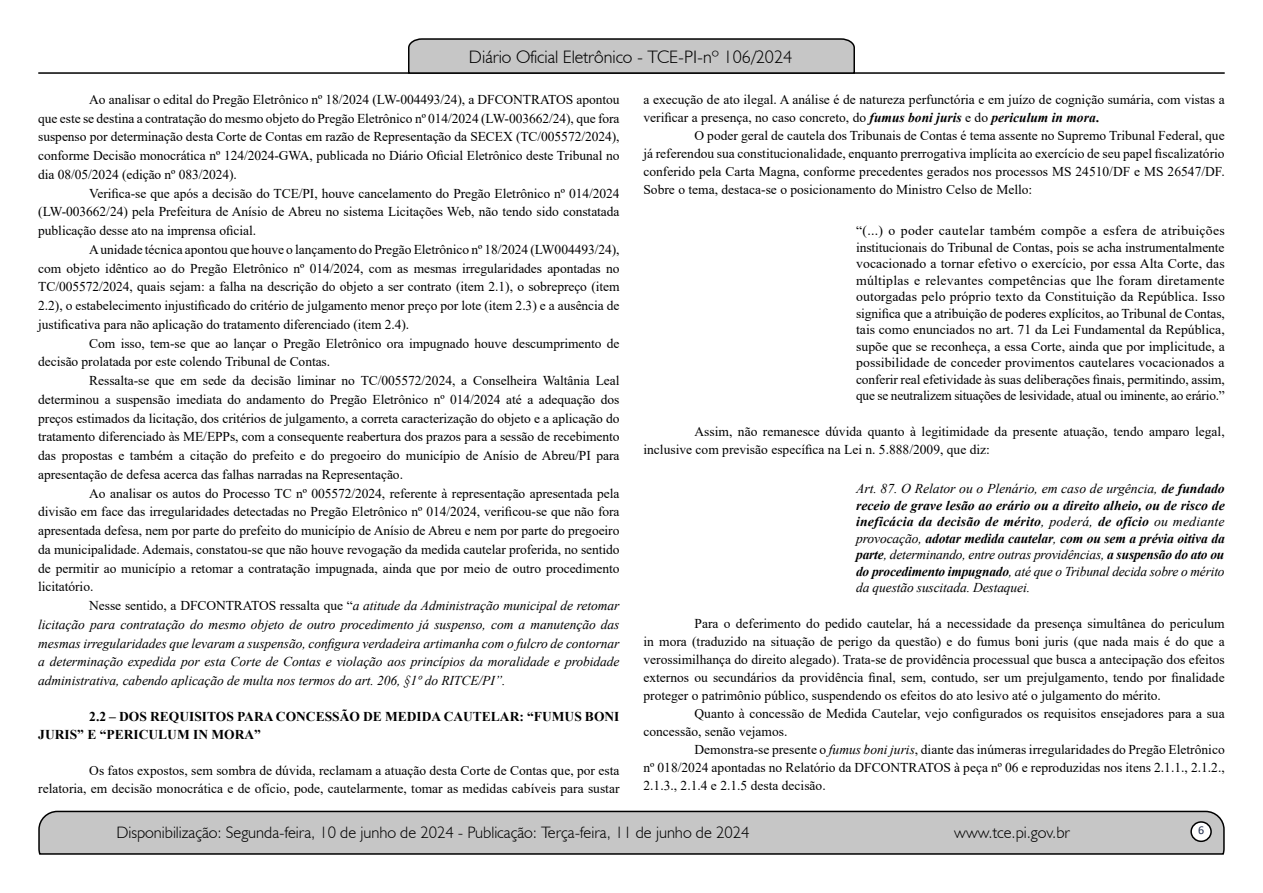
<style>
.page{position:relative;width:1263px;height:893px;background:#fff}
.page>*{position:absolute;margin:0;border:0;box-sizing:border-box;transform-origin:0 0}
.t1{font:300 18px "Humanist 521 BT";color:#000}
.t2{font:300 16.5px "Humanist 521 BT";color:#000}
.t3{font:13.5px/18.8px "Times New Roman";color:#000;text-align:justify}
.t4{font:italic 13.5px/18.8px "Times New Roman";letter-spacing:-.005em;color:#000;text-align:justify}
.t5{font:italic 700 13.5px/16.5px "Times New Roman";letter-spacing:-.01em;color:#000;text-align:justify}
.t6{font:700 13.5px/18px "Times New Roman";color:#000}
.t7{font:12px "Calibri";color:#212d4c}
.s1{font-style:normal}
.s2{font-weight:700;font-style:italic}
.s3{font-weight:700}
.s4{font-weight:400}
.s5{font-style:italic}
</style>
<div class="page">
<svg style="left:38px;top:810px;width:1187px;height:45px;background:#b9b9b9"></svg>
<div style="left:1191px;top:822px;width:20px;height:19px;background:#fff;border-radius:50%"></div>
<div style="left:1190px;top:821px;width:22px;height:21px;border:2px solid #000;border-radius:50%"></div>
<hr style="left:38px;top:72px;width:1187px;height:2px;background:#000">
<svg style="left:407px;top:38px;width:449px;height:36px;background:#b4b4b4"></svg>
<h1 class="t1" style="left:469px;top:46px;width:325px">Diário Oficial Eletrônico - TCE-PI-nº 106/2024</h1>
<p class="t3" style="left:38px;top:90px;width:583px;text-indent:51px">Ao analisar o edital do Pregão Eletrônico nº 18/2024 (LW-004493/24), a DFCONTRATOS apontou que este se destina a contratação do mesmo objeto do Pregão Eletrônico nº 014/2024 (LW-003662/24), que fora suspenso por determinação desta Corte de Contas em razão de Representação da SECEX (TC/005572/2024), conforme Decisão monocrática nº 124/2024-GWA, publicada no Diário Oficial Eletrônico deste Tribunal no dia 08/05/2024 (edição nº 083/2024).</p>
<p class="t3" style="left:38px;top:183px;width:583px;text-indent:51px">Verifica-se que após a decisão do TCE/PI, houve cancelamento do Pregão Eletrônico nº 014/2024 (LW-003662/24) pela Prefeitura de Anísio de Abreu no sistema Licitações Web, não tendo sido constatada publicação desse ato na imprensa oficial.</p>
<p class="t3" style="left:38px;top:240px;width:583px;text-indent:51px">A unidade técnica apontou que houve o lançamento do Pregão Eletrônico nº 18/2024 (LW004493/24), com objeto idêntico ao do Pregão Eletrônico nº 014/2024, com as mesmas irregularidades apontadas no TC/005572/2024, quais sejam: a falha na descrição do objeto a ser contrato (item 2.1), o sobrepreço (item 2.2), o estabelecimento injustificado do critério de julgamento menor preço por lote (item 2.3) e a ausência de justificativa para não aplicação do tratamento diferenciado (item 2.4).</p>
<p class="t3" style="left:38px;top:333px;width:583px;text-indent:51px">Com isso, tem-se que ao lançar o Pregão Eletrônico ora impugnado houve descumprimento de decisão prolatada por este colendo Tribunal de Contas.</p>
<p class="t3" style="left:38px;top:371px;width:583px;text-indent:51px">Ressalta-se que em sede da decisão liminar no TC/005572/2024, a Conselheira Waltânia Leal determinou a suspensão imediata do andamento do Pregão Eletrônico nº 014/2024 até a adequação dos preços estimados da licitação, dos critérios de julgamento, a correta caracterização do objeto e a aplicação do tratamento diferenciado às ME/EPPs, com a consequente reabertura dos prazos para a sessão de recebimento das propostas e também a citação do prefeito e do pregoeiro do município de Anísio de Abreu/PI para apresentação de defesa acerca das falhas narradas na Representação.</p>
<p class="t3" style="left:38px;top:483px;width:583px;text-indent:51px">Ao analisar os autos do Processo TC nº 005572/2024, referente à representação apresentada pela divisão em face das irregularidades detectadas no Pregão Eletrônico nº 014/2024, verificou-se que não fora apresentada defesa, nem por parte do prefeito do município de Anísio de Abreu e nem por parte do pregoeiro da municipalidade. Ademais, constatou-se que não houve revogação da medida cautelar proferida, no sentido de permitir ao município a retomar a contratação impugnada, ainda que por meio de outro procedimento licitatório.</p>
<p class="t4" style="left:38px;top:596px;width:583px;text-indent:51px"><span class="s1">Nesse sentido, a DFCONTRATOS ressalta que “</span>a atitude da Administração municipal de retomar licitação para contratação do mesmo objeto de outro procedimento já suspenso, com a manutenção das mesmas irregularidades que levaram a suspensão, configura verdadeira artimanha com o fulcro de contornar a determinação expedida por esta Corte de Contas e violação aos princípios da moralidade e probidade administrativa, cabendo aplicação de multa nos termos do art. 206, §1º do RITCE/PI”.</p>
<p class="t6" style="left:38px;top:707px;width:583px;text-indent:51px">2.2 – DOS REQUISITOS PARA CONCESSÃO DE MEDIDA CAUTELAR: “FUMUS BONI<br>JURIS” E “PERICULUM IN MORA”</p>
<p class="t3" style="left:38px;top:761px;width:583px;line-height:18px;text-align:right">Os fatos expostos, sem sombra de dúvida, reclamam a atuação desta Corte de Contas que, por esta relatoria, em decisão monocrática e de ofício, pode, cautelarmente, tomar as medidas cabíveis para sustar</p>
<p class="t3" style="left:643px;top:90px;width:583px;line-height:18px">a execução de ato ilegal. A análise é de natureza perfunctória e em juízo de cognição sumária, com vistas a verificar a presença, no caso concreto, do <span class="s2">fumus boni juris</span> e do <span class="s2">periculum in mora</span><span class="s3">.</span></p>
<p class="t3" style="left:643px;top:126px;width:583px;line-height:18px;text-indent:51px">O poder geral de cautela dos Tribunais de Contas é tema assente no Supremo Tribunal Federal, que já referendou sua constitucionalidade, enquanto prerrogativa implícita ao exercício de seu papel fiscalizatório conferido pela Carta Magna, conforme precedentes gerados nos processos MS 24510/DF e MS 26547/DF.<br>Sobre o tema, destaca-se o posicionamento do Ministro Celso de Mello:</p>
<p class="t3" style="left:856px;top:222px;width:370px;line-height:16.5px">“(...) o poder cautelar também compõe a esfera de atribuições institucionais do Tribunal de Contas, pois se acha instrumentalmente vocacionado a tornar efetivo o exercício, por essa Alta Corte, das múltiplas e relevantes competências que lhe foram diretamente outorgadas pelo próprio texto da Constituição da República. Isso significa que a atribuição de poderes explícitos, ao Tribunal de Contas, tais como enunciados no art. 71 da Lei Fundamental da República, supõe que se reconheça, a essa Corte, ainda que por implicitude, a possibilidade de conceder provimentos cautelares vocacionados a conferir real efetividade às suas deliberações finais, permitindo, assim, que se neutralizem situações de lesividade, atual ou iminente, ao erário.”</p>
<p class="t3" style="left:643px;top:422px;width:583px;line-height:18px;text-indent:51px">Assim, não remanesce dúvida quanto à legitimidade da presente atuação, tendo amparo legal, inclusive com previsão específica na Lei n. 5.888/2009, que diz:</p>
<p class="t5" style="left:856px;top:480px;width:370px"><span class="s4">Art. 87. O Relator ou o Plenário, em caso de urgência,</span> de fundado receio de grave lesão ao erário ou a direito alheio, ou de risco de ineficácia da decisão de mérito<span class="s4">, poderá,</span> de ofício <span class="s4">ou mediante provocação,</span> adotar medida cautelar<span class="s4">,</span> com ou sem a prévia oitiva da parte<span class="s4">, determinando, entre outras providências,</span> a suspensão do ato ou do procedimento impugnado<span class="s4">, até que o Tribunal decida sobre o mérito da questão suscitada. Destaquei.</span></p>
<p class="t3" style="left:643px;top:614px;width:583px;line-height:18px;text-indent:51px">Para o deferimento do pedido cautelar, há a necessidade da presença simultânea do periculum in mora (traduzido na situação de perigo da questão) e do fumus boni juris (que nada mais é do que a verossimilhança do direito alegado). Trata-se de providência processual que busca a antecipação dos efeitos externos ou secundários da providência final, sem, contudo, ser um prejulgamento, tendo por finalidade proteger o patrimônio público, suspendendo os efeitos do ato lesivo até o julgamento do mérito.</p>
<p class="t3" style="left:643px;top:704px;width:583px;line-height:18px;text-indent:51px">Quanto à concessão de Medida Cautelar, vejo configurados os requisitos ensejadores para a sua concessão, senão vejamos.</p>
<p class="t3" style="left:643px;top:740px;width:583px;line-height:18px;text-indent:51px">Demonstra-se presente o <span class="s5">fumus boni juris</span>, diante das inúmeras irregularidades do Pregão Eletrônico nº 018/2024 apontadas no Relatório da DFCONTRATOS à peça nº 06 e reproduzidas nos itens 2.1.1., 2.1.2., 2.1.3., 2.1.4 e 2.1.5 desta decisão.</p>
<p class="t2" style="left:116px;top:822px;width:634px">Disponibilização: Segunda-feira, 10 de junho de 2024 - Publicação: Terça-feira, 11 de junho de 2024</p>
<p class="t2" style="left:954px;top:822px;width:117px">www.tce.pi.gov.br</p>
<p class="t7" style="left:1198px;top:821px;width:8px">6</p>
</div>
